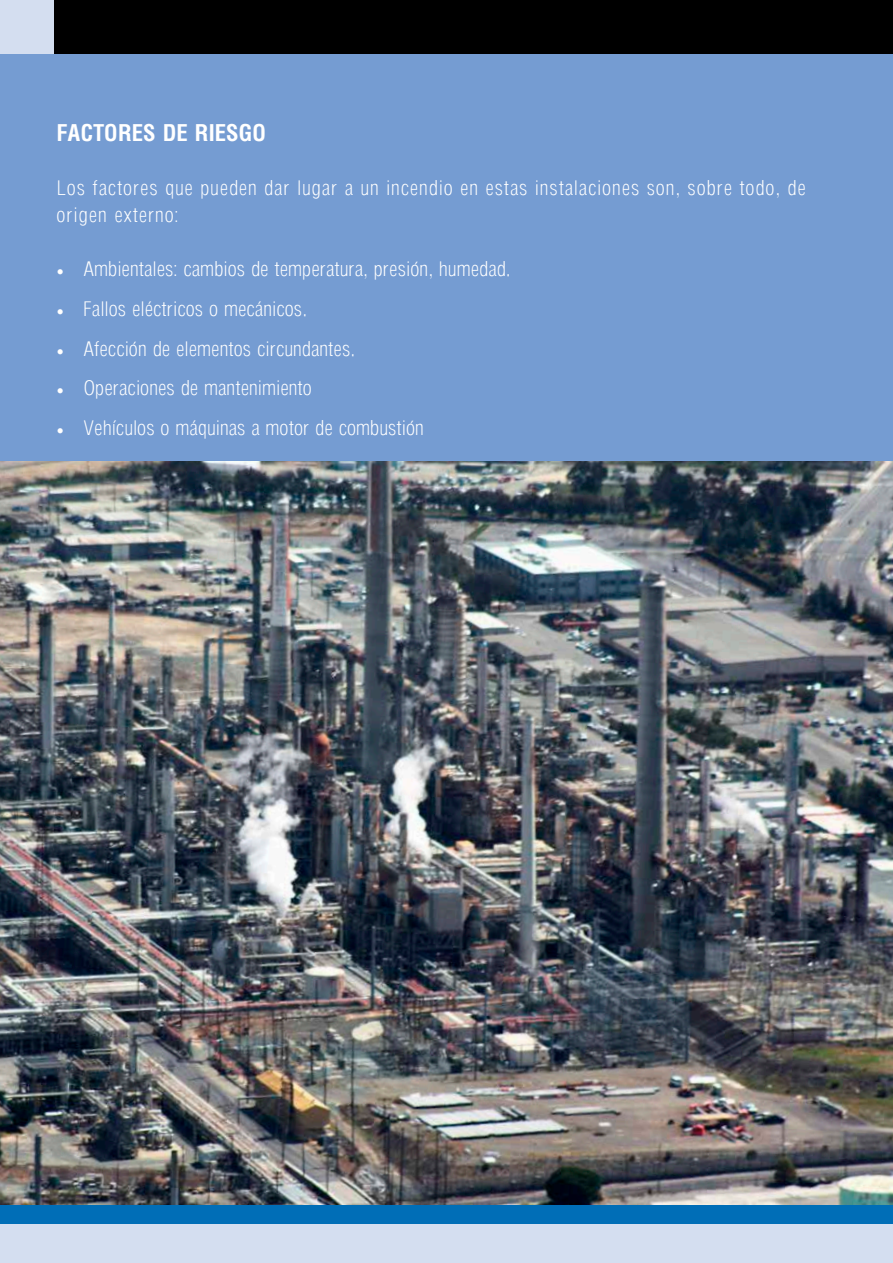
<style>
.page{position:relative;width:893px;height:1263px;background:#fff}
.page>*{position:absolute;margin:0;border:0;box-sizing:border-box;transform-origin:0 0}
.t1{font:700 condensed 22.5px "Arena";color:#fff}
.t2{font:300 condensed 19.5px "Arena";color:#fff}
.t3{font:300 condensed 19.5px/27px "Arena";letter-spacing:.04em;color:#fff}
.s1{font-family:"Minion Pro";font-weight:400;font-stretch:normal}
</style>
<div class="page">
<div style="left:0;top:0;width:55px;height:54px;background:#d4def0"></div>
<div style="left:54px;top:0;width:839px;height:54px;background:#000"></div>
<div style="left:0;top:54px;width:893px;height:407px;background:#759cd2"></div>
<div style="left:0;top:1223px;width:893px;height:40px;background:#d4def0"></div>
<div style="left:0;top:1204px;width:893px;height:19px;background:#006eb7"></div>
<img style="left:0;top:461px;width:893px;height:743px">
<p class="t1" style="left:57px;top:119px;width:211px">FACTORES DE RIESGO</p>
<p class="t3" style="left:57px;top:175px;width:751px">Los factores que pueden dar lugar a un incendio en estas instalaciones son, sobre todo, de origen externo:</p>
<p class="t2" style="left:57px;top:258px;width:456px"><span class="s1">•</span> Ambientales: cambios de temperatura, presión, humedad.</p>
<p class="t2" style="left:57px;top:297px;width:252px"><span class="s1">•</span> Fallos eléctricos o mecánicos.</p>
<p class="t2" style="left:57px;top:337px;width:300px"><span class="s1">•</span> Afección de elementos circundantes.</p>
<p class="t2" style="left:57px;top:377px;width:257px"><span class="s1">•</span> Operaciones de mantenimiento</p>
<p class="t2" style="left:57px;top:417px;width:369px"><span class="s1">•</span> Vehículos o máquinas a motor de combustión</p>
</div>
